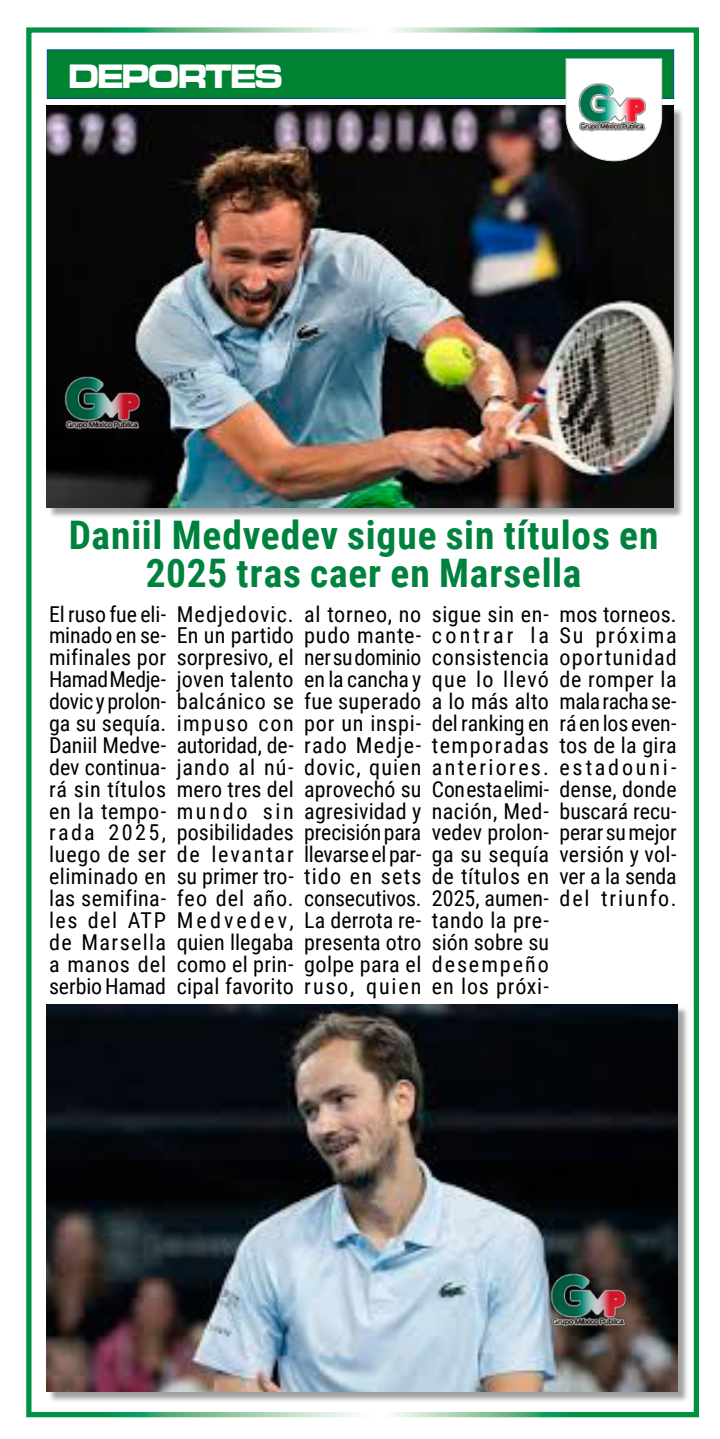
<style>
.page{position:relative;width:720px;height:1439px;background:#fff}
.page>*{position:absolute;margin:0;border:0;box-sizing:border-box;transform-origin:0 0}
.t1{font:700 39.38px/37.6px "Roboto Condensed";letter-spacing:.02em;color:#00823f;text-align:center}
.t2{font:35px "Microgramma D Bold Exte";letter-spacing:-.03em;color:#fff;scale:.9 1}
.t3{font:21.88px/21.9px "Roboto Condensed";letter-spacing:.01em;color:#000;text-align:justify}
</style>
<div class="page">
<div style="left:26px;top:27px;width:672px;height:1390px;border:5px solid #fff"></div>
<div style="left:48px;top:1006px;width:640px;height:396px;background:#000;opacity:.37"></div>
<img style="left:47px;top:1004px;width:630px;height:387px">
<div style="left:48px;top:107px;width:635px;height:411px;background:#000;opacity:.37"></div>
<img style="left:47px;top:106px;width:626px;height:401px">
<img style="left:50px;top:346px;width:110px;height:110px">
<img style="left:535px;top:1243px;width:110px;height:110px">
<div style="left:47px;top:49px;width:626px;height:50px;background:#008233;border:1px solid #00499a"></div>
<svg style="left:565px;top:58px;width:96px;height:103px"></svg>
<h2 class="t2" style="left:68px;top:53px;width:239px">DEPORTES</h2>
<h1 class="t1" style="left:69px;top:515px;width:591px">Daniil Medvedev sigue sin títulos en<br>2025 tras caer en Marsella</h1>
<p class="t3" style="left:49px;top:602px;width:119px">El ruso fue eli&shy;minado en se&shy;mifinales por Hamad Medje&shy;dovic y prolon&shy;ga su sequía.<br>Daniil Medve&shy;dev continua&shy;rá sin títulos en la tempo&shy;rada 2025, luego de ser eliminado en las semifina&shy;les del ATP de Marsella a manos del serbio Hamad</p>
<p class="t3" style="left:177px;top:602px;width:119px">Medjedovic.<br>En un partido sorpresivo, el joven talento balcánico se impuso con autoridad, de&shy;jando al nú&shy;mero tres del mundo sin posibilidades de levantar su primer tro&shy;feo del año.<br>Medvedev, quien llegaba como el prin&shy;cipal favorito</p>
<p class="t3" style="left:304px;top:602px;width:119px">al torneo, no pudo mante&shy;ner su dominio en la cancha y fue superado por un inspi&shy;rado Medje&shy;dovic, quien aprovechó su agresividad y precisión para llevarse el par&shy;tido en sets consecutivos.<br>La derrota re&shy;presenta otro golpe para el ruso, quien</p>
<p class="t3" style="left:432px;top:602px;width:119px">sigue sin en&shy;contrar la consistencia que lo llevó a lo más alto del ranking en temporadas anteriores.<br>Con esta elimi&shy;nación, Med&shy;vedev prolon&shy;ga su sequía de títulos en 2025, aumen&shy;tando la pre&shy;sión sobre su desempeño en los próxi-</p>
<p class="t3" style="left:559px;top:602px;width:119px">mos torneos.<br>Su próxima oportunidad de romper la mala racha se&shy;rá en los even&shy;tos de la gira estadouni&shy;dense, donde buscará recu&shy;perar su mejor versión y vol&shy;ver a la senda del triunfo.</p>
</div>
